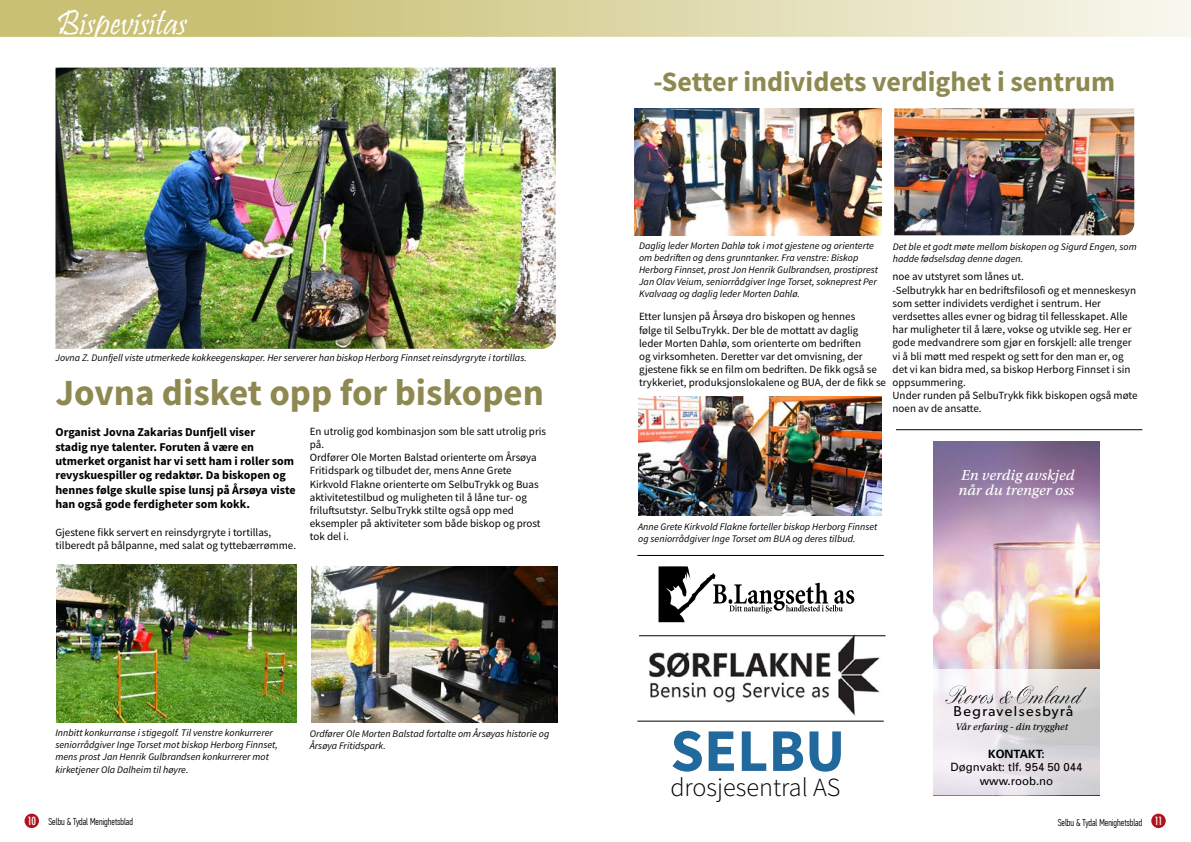
<style>
.page{position:relative;width:1191px;height:842px;background:#fff}
.page>*{position:absolute;margin:0;border:0;box-sizing:border-box;transform-origin:0 0}
.t1{font:700 60.5px "Source Sans Pro";color:#21689d}
.t2{font:700 37px "Source Sans Pro";color:#8e8951}
.t3{font:36px "Pristina";color:#fff}
.t4{font:700 28px "Source Sans Pro";color:#8e8951}
.t5{font:300 26.2px "Source Sans Pro";color:#000}
.t6{font:15.2px/15.2px "Utopia Std Capt It";color:#fff}
.t7{font:14.3px "Gibson";letter-spacing:.1em;color:#000}
.t8{font:700 12px/14.4px "Source Sans Pro";color:#000}
.t9{font:11.4px/13.7px "Univers";color:#000;text-align:center}
.t10{font:700 11.4px "Univers";color:#000}
.t11{font:11px/13.2px "Source Sans Pro";color:#000}
.t12{font:10.1px "Utopia Std Capt It";color:#000}
.t13{font:italic 10px/12px "Source Sans Pro";color:#000}
.t14{font:300 10px "PF Din Text Comp Pro";color:#000}
.s1{font-family:"Futura";font-weight:500;font-stretch:condensed;font-size:11px;color:#fff}
</style>
<div class="page">
<div style="left:25px;top:814px;width:14px;height:14px;background:#af131d;border-radius:50%"></div>
<div style="left:1151px;top:814px;width:14px;height:14px;background:#af131d;border-radius:50%"></div>
<svg style="left:0;top:0;width:1191px;height:37px;background:#dcd6a5"></svg>
<img style="left:311px;top:566px;width:246px;height:157px">
<img style="left:55px;top:68px;width:501px;height:281px">
<img style="left:57px;top:564px;width:239px;height:158px">
<img style="left:635px;top:108px;width:246px;height:127px">
<img style="left:638px;top:397px;width:244px;height:119px">
<img style="left:894px;top:108px;width:240px;height:127px">
<img style="left:933px;top:441px;width:166px;height:228px">
<svg style="left:933px;top:669px;width:166px;height:126px;background:#e2dee2"></svg>
<img style="left:933px;top:681px;width:166px;height:27px">
<svg style="left:658px;top:566px;width:196px;height:56px"></svg>
<img style="left:640px;top:634px;width:245px;height:82px">
<hr style="left:637px;top:555px;width:246px;height:1px;background:#000">
<hr style="left:896px;top:429px;width:246px;height:1px;background:#000">
<hr style="left:639px;top:636px;width:246px;height:1px;background:#000">
<hr style="left:637px;top:721px;width:246px;height:1px;background:#000">
<h3 class="t3" style="left:56px;top:2px;width:132px">Bispevisitas</h3>
<p class="t13" style="left:55px;top:351px;width:473px">Jovna Z. Dunfjell viste utmerkede kokkeegenskaper. Her serverer han biskop Herborg Finnset reinsdyrgryte i tortillas.</p>
<h2 class="t2" style="left:55px;top:368px;width:490px">Jovna disket opp for biskopen</h2>
<p class="t8" style="left:55px;top:425px;width:242px">Organist Jovna Zakarias Dunfjell viser<br>stadig nye talenter. Foruten å være en utmerket organist har vi sett ham i roller som revyskuespiller og redaktør. Da biskopen og hennes følge skulle spise lunsj på Årsøya viste han også gode ferdigheter som kokk.</p>
<p class="t11" style="left:55px;top:526px;width:242px">Gjestene fikk servert en reinsdyrgryte i tortillas, tilberedt på bålpanne, med salat og tyttebærrømme.</p>
<p class="t11" style="left:310px;top:424px;width:238px">En utrolig god kombinasjon som ble satt utrolig pris på.<br>Ordfører Ole Morten Balstad orienterte om Årsøya Fritidspark og tilbudet der, mens Anne Grete Kirkvold Flakne orienterte om SelbuTrykk og Buas aktivitetestilbud og muligheten til å låne tur- og friluftsutstyr. SelbuTrykk stilte også opp med eksempler på aktiviteter som både biskop og prost tok del i.</p>
<p class="t13" style="left:55px;top:727px;width:224px">Innbitt konkurranse i stigegolf. Til venstre konkurrerer seniorrådgiver Inge Torset mot biskop Herborg Finnset, mens prost Jan Henrik Gulbrandsen konkurrerer mot</p>
<p class="t13" style="left:55px;top:764px;width:135px">kirketjener Ola Dalheim til høyre.</p>
<p class="t13" style="left:310px;top:727px;width:241px">Ordfører Ole Morten Balstad fortalte om Årsøyas historie og<br>Årsøya Fritidspark.</p>
<h3 class="t4" style="left:653px;top:63px;width:463px">-Setter individets verdighet i sentrum</h3>
<p class="t13" style="left:639px;top:239px;width:241px">Daglig leder Morten Dahlø tok i mot gjestene og orienterte om bedriften og dens grunntanker. Fra venstre: Biskop Herborg Finnset, prost Jon Henrik Gulbrandsen, prostiprest Jan Olav Veium, seniorrådgiver Inge Torset, sokneprest Per Kvalvaag og daglig leder Morten Dahlø.</p>
<p class="t13" style="left:893px;top:240px;width:245px">Det ble et godt møte mellom biskopen og Sigurd Engen, som hadde fødselsdag denne dagen.</p>
<p class="t11" style="left:892px;top:270px;width:246px">noe av utstyret som lånes ut.<br>-Selbutrykk har en bedriftsfilosofi og et menneskesyn som setter individets verdighet i sentrum. Her verdsettes alles evner og bidrag til fellesskapet. Alle har muligheter til å lære, vokse og utvikle seg. Her er gode medvandrere som gjør en forskjell: alle trenger vi å bli møtt med respekt og sett for den man er, og det vi kan bidra med, sa biskop Herborg Finnset i sin oppsummering.<br>Under runden på SelbuTrykk fikk biskopen også møte noen av de ansatte.</p>
<p class="t11" style="left:639px;top:310px;width:248px">Etter lunsjen på Årsøya dro biskopen og hennes<br>følge til SelbuTrykk. Der ble de mottatt av daglig<br>leder Morten Dahlø, som orienterte om bedriften<br>og virksomheten. Deretter var det omvisning, der gjestene fikk se en film om bedriften. De fikk også se trykkeriet, produksjonslokalene og BUA, der de fikk se</p>
<p class="t13" style="left:638px;top:520px;width:240px">Anne Grete Kirkvold Flakne forteller biskop Herborg Finnset og seniorrådgiver Inge Torset om BUA og deres tilbud.</p>
<h1 class="t1" style="left:670px;top:710px;width:176px">SELBU</h1>
<h3 class="t5" style="left:670px;top:771px;width:172px">drosjesentral AS</h3>
<h3 class="t6" style="left:958px;top:467px;width:117px">En verdig avskjed når du trenger oss</h3>
<h3 class="t7" style="left:953px;top:703px;width:121px">Begravelsesbyrå</h3>
<p class="t12" style="left:955px;top:721px;width:114px">Vår erfaring - din trygghet</p>
<p class="t10" style="left:988px;top:746px;width:58px">KONTAKT:</p>
<p class="t9" style="left:950px;top:760px;width:133px">Døgnvakt: tlf. 954 50 044 www.roob.no</p>
<p class="t14" style="left:27px;top:815px;width:107px"><span class="s1">10</span> Selbu &amp; Tydal Menighetsblad</p>
<p class="t14" style="left:1057px;top:817px;width:106px">Selbu &amp; Tydal Menighetsblad <span class="s1">11</span></p>
</div>
